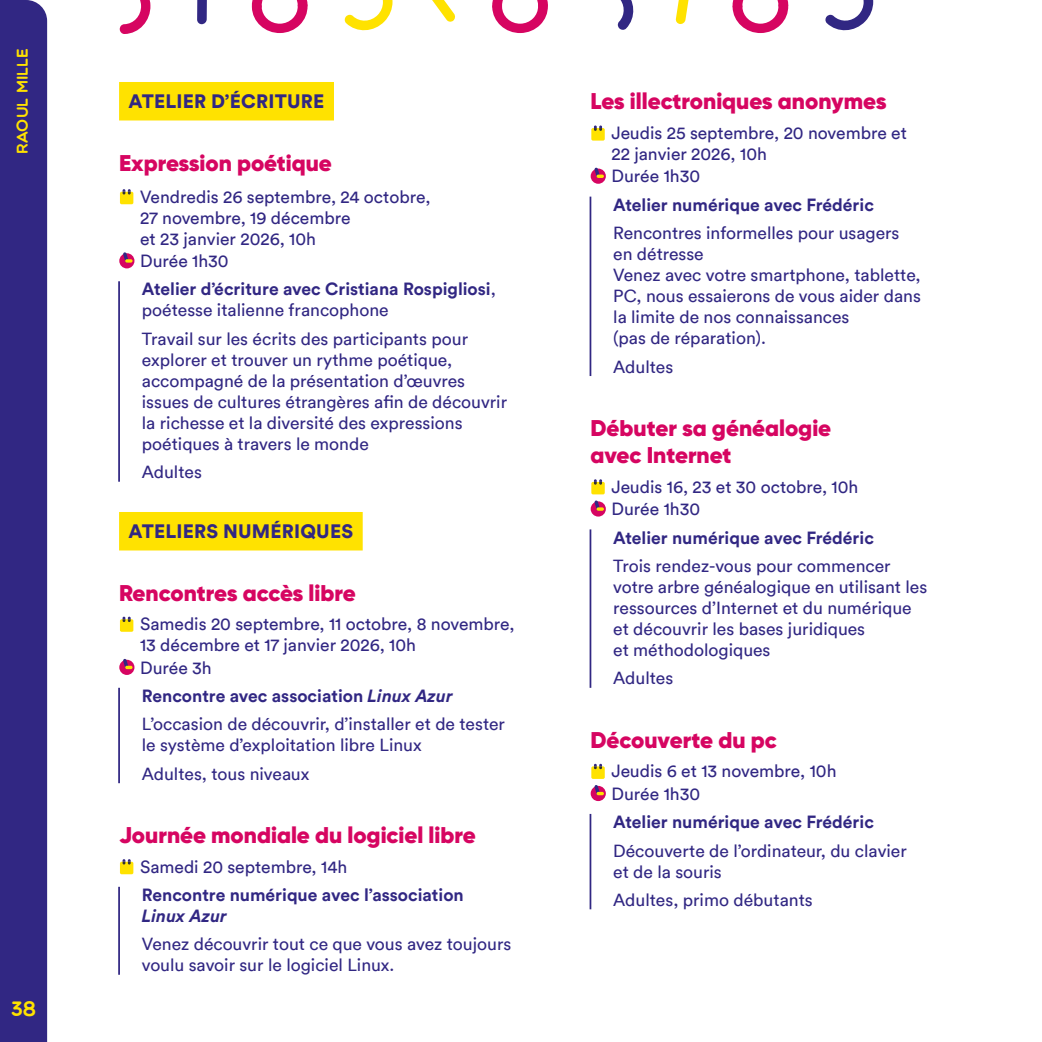
<style>
.page{position:relative;width:1042px;height:1042px;background:#fff}
.page>*{position:absolute;margin:0;border:0;box-sizing:border-box;transform-origin:0 0}
.t1{font:900 22.75px/27.3px "Gilroy";color:#d60561}
.t2{font:21px "Multicolore";color:#ffe200}
.t3{font:900 19.25px "Circular Std";letter-spacing:.01em;color:#312783}
.t4{font:17.5px/21px "Circular";color:#312783}
.t5{font:17.5px/21.7px "Circular Std";color:#312783}
.t6{font:700 17.5px "Circular Std";color:#312783}
.t7{font:italic 700 17.5px "Circular Std";color:#312783}
.t8{font:15.75px "Multicolore";color:#ffe200}
.s1{font-family:"Circular";font-weight:400}
.s2{font-style:italic}
</style>
<div class="page">
<div style="left:119px;top:82px;width:215px;height:38px;background:#ffe200"></div>
<hr style="left:118px;top:281px;width:2px;height:201px;background:#312783">
<div style="left:119px;top:512px;width:244px;height:38px;background:#ffe200"></div>
<hr style="left:118px;top:688px;width:2px;height:95px;background:#312783">
<hr style="left:118px;top:887px;width:2px;height:88px;background:#312783">
<div style="left:120px;top:192px;width:13px;height:12px;background:#ffe200;border-radius:2px"></div>
<svg style="left:123px;top:189px;width:8px;height:5px"></svg>
<div style="left:119px;top:253px;width:15px;height:15px;background:#d60561;border-radius:50%"></div>
<svg style="left:123px;top:252px;width:10px;height:11px"></svg>
<div style="left:120px;top:619px;width:13px;height:13px;background:#ffe200;border-radius:2px"></div>
<svg style="left:123px;top:617px;width:8px;height:5px"></svg>
<svg style="left:119px;top:660px;width:15px;height:15px"></svg>
<svg style="left:123px;top:659px;width:10px;height:10px"></svg>
<div style="left:120px;top:862px;width:13px;height:12px;background:#ffe200;border-radius:2px"></div>
<svg style="left:123px;top:859px;width:8px;height:5px"></svg>
<hr style="left:589px;top:197px;width:2px;height:179px;background:#312783">
<hr style="left:589px;top:529px;width:2px;height:159px;background:#312783">
<hr style="left:589px;top:814px;width:2px;height:95px;background:#312783">
<div style="left:591px;top:128px;width:14px;height:13px;background:#ffe200;border-radius:2px"></div>
<svg style="left:594px;top:125px;width:8px;height:6px"></svg>
<div style="left:591px;top:169px;width:15px;height:15px;background:#d60561;border-radius:50%"></div>
<svg style="left:594px;top:168px;width:10px;height:10px"></svg>
<div style="left:591px;top:482px;width:14px;height:12px;background:#ffe200;border-radius:2px"></div>
<svg style="left:594px;top:479px;width:8px;height:6px"></svg>
<div style="left:591px;top:501px;width:15px;height:15px;background:#d60561;border-radius:50%"></div>
<svg style="left:594px;top:500px;width:10px;height:11px"></svg>
<div style="left:591px;top:766px;width:14px;height:13px;background:#ffe200;border-radius:2px"></div>
<svg style="left:594px;top:764px;width:8px;height:5px"></svg>
<div style="left:591px;top:786px;width:15px;height:15px;background:#d60561;border-radius:50%"></div>
<svg style="left:594px;top:785px;width:10px;height:10px"></svg>
<div style="left:0;top:0;width:47px;height:1042px;background:#312783"></div>
<svg style="left:825px;top:0;width:48px;height:31px"></svg>
<svg style="left:675px;top:0;width:14px;height:24px"></svg>
<svg style="left:732px;top:0;width:56px;height:33px"></svg>
<svg style="left:617px;top:0;width:17px;height:30px"></svg>
<svg style="left:432px;top:0;width:23px;height:22px"></svg>
<svg style="left:492px;top:0;width:56px;height:33px"></svg>
<svg style="left:344px;top:0;width:48px;height:31px"></svg>
<svg style="left:197px;top:0;width:10px;height:24px"></svg>
<svg style="left:252px;top:0;width:56px;height:33px"></svg>
<svg style="left:119px;top:0;width:32px;height:34px"></svg>
<p class="t8" style="left:13px;top:154px;width:107px;rotate:-90deg">Raoul Mille</p>
<p class="t2" style="left:11px;top:995px;width:27px">38</p>
<p class="t3" style="left:129px;top:89px;width:197px">ATELIER D’ÉCRITURE</p>
<h1 class="t1" style="left:119px;top:149px;width:214px">Expression poétique</h1>
<p class="t5" style="left:140px;top:185px;width:292px">Vendredis 26 septembre, 24 octobre,<br>27 novembre, 19 décembre<br>et 23 janvier 2026, 10h<br>Durée 1h30</p>
<p class="t6" style="left:142px;top:278px;width:355px">Atelier d’écriture avec Cristiana Rospigliosi<span class="s1">,</span></p>
<p class="t4" style="left:142px;top:296px;width:328px;line-height:28.3px">poétesse italienne francophone<br>Travail sur les écrits des participants pour</p>
<p class="t4" style="left:142px;top:349px;width:367px">explorer et trouver un rythme poétique, accompagné de la présentation d’œuvres issues de cultures étrangères afin de découvrir la richesse et la diversité des expressions poétiques à travers le monde</p>
<p class="t4" style="left:142px;top:461px;width:62px">Adultes</p>
<p class="t3" style="left:129px;top:519px;width:226px">ATELIERS NUMÉRIQUES</p>
<h1 class="t1" style="left:119px;top:579px;width:238px">Rencontres accès libre</h1>
<p class="t5" style="left:140px;top:613px;width:376px">Samedis 20 septembre, 11 octobre, 8 novembre,<br>13 décembre et 17 janvier 2026, 10h<br>Durée 3h</p>
<p class="t6" style="left:142px;top:684px;width:313px">Rencontre avec association <span class="s2">Linux Azur</span></p>
<p class="t4" style="left:142px;top:713px;width:365px">L’occasion de découvrir, d’installer et de tester le système d’exploitation libre Linux</p>
<p class="t4" style="left:142px;top:763px;width:169px">Adultes, tous niveaux</p>
<h1 class="t1" style="left:119px;top:821px;width:358px">Journée mondiale du logiciel libre</h1>
<p class="t5" style="left:140px;top:855px;width:209px">Samedi 20 septembre, 14h</p>
<p class="t6" style="left:142px;top:883px;width:323px">Rencontre numérique avec l’association</p>
<p class="t7" style="left:142px;top:904px;width:87px">Linux Azur</p>
<p class="t4" style="left:142px;top:933px;width:371px">Venez découvrir tout ce que vous avez toujours voulu savoir sur le logiciel Linux.</p>
<h1 class="t1" style="left:590px;top:88px;width:297px">Les illectroniques anonymes</h1>
<p class="t5" style="left:611px;top:122px;width:297px">Jeudis 25 septembre, 20 novembre et<br>22 janvier 2026, 10h<br>Durée 1h30</p>
<p class="t6" style="left:613px;top:193px;width:262px">Atelier numérique avec Frédéric</p>
<p class="t4" style="left:613px;top:222px;width:309px">Rencontres informelles pour usagers en détresse<br>Venez avec votre smartphone, tablette,<br>PC, nous essaierons de vous aider dans la limite de nos connaissances<br>(pas de réparation).</p>
<p class="t4" style="left:613px;top:356px;width:62px">Adultes</p>
<h1 class="t1" style="left:590px;top:414px;width:242px">Débuter sa généalogie avec Internet</h1>
<p class="t5" style="left:611px;top:475px;width:248px;line-height:22.4px">Jeudis 16, 23 et 30 octobre, 10h<br>Durée 1h30</p>
<p class="t6" style="left:613px;top:526px;width:262px">Atelier numérique avec Frédéric</p>
<p class="t4" style="left:613px;top:555px;width:315px">Trois rendez-vous pour commencer votre arbre généalogique en utilisant les ressources d’Internet et du numérique et découvrir les bases juridiques<br>et méthodologiques</p>
<p class="t4" style="left:613px;top:667px;width:62px">Adultes</p>
<h1 class="t1" style="left:590px;top:726px;width:188px">Découverte du pc</h1>
<p class="t5" style="left:611px;top:759px;width:227px;line-height:22.4px">Jeudis 6 et 13 novembre, 10h<br>Durée 1h30</p>
<p class="t6" style="left:613px;top:810px;width:262px">Atelier numérique avec Frédéric</p>
<p class="t4" style="left:613px;top:839px;width:295px">Découverte de l’ordinateur, du clavier et de la souris</p>
<p class="t4" style="left:613px;top:889px;width:201px">Adultes, primo débutants</p>
</div>
